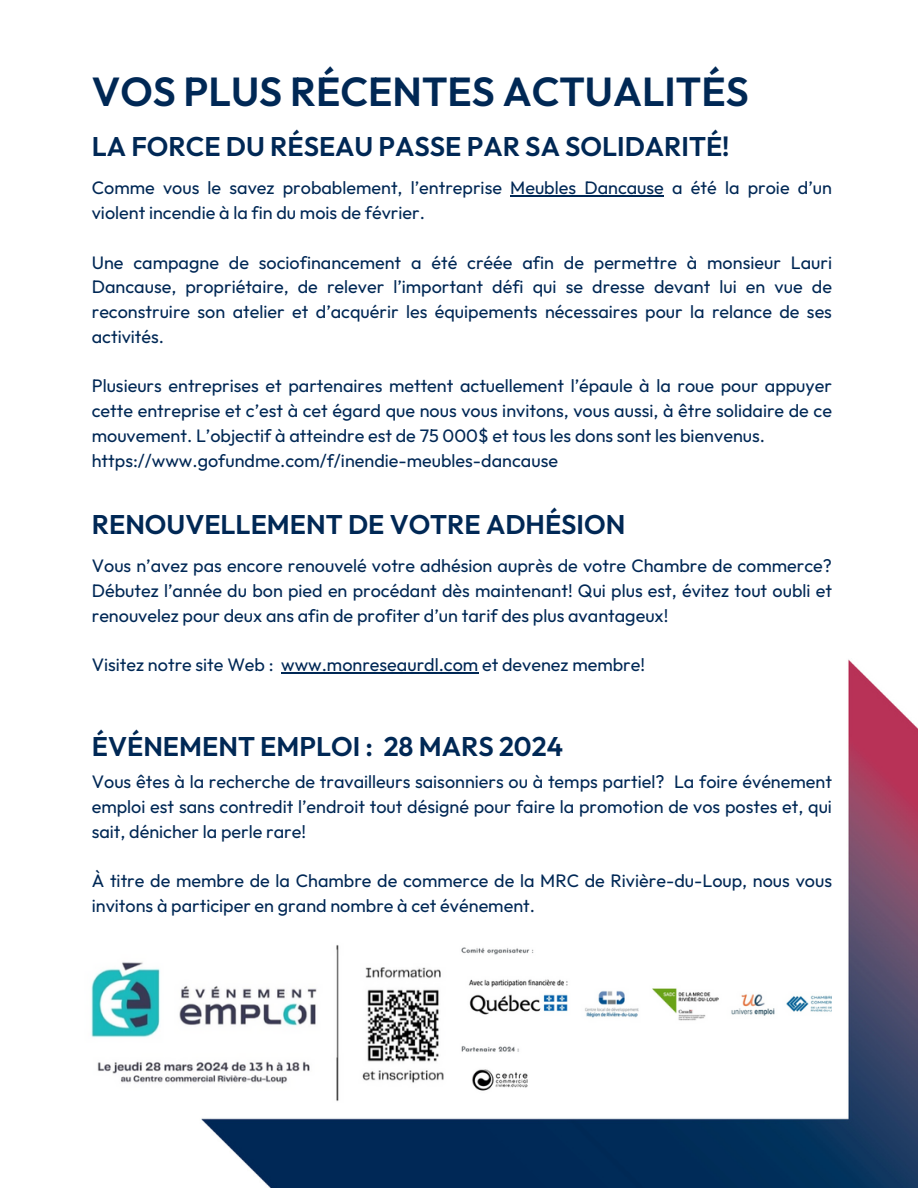
<style>
.page{position:relative;width:918px;height:1188px;background:#fff}
.page>*{position:absolute;margin:0;border:0;box-sizing:border-box;transform-origin:0 0}
.t1{font:600 40.5px "Outfit";color:#002855}
.t2{font:600 27px "Outfit";color:#002855}
.t3{font:18px/24.8px "Outfit";color:#002855;text-align:justify}
</style>
<div class="page">
<img style="left:201px;top:195px;width:717px;height:993px">
<img style="left:91px;top:936px;width:360px;height:166px">
<img style="left:451px;top:944px;width:381px;height:166px">
<hr style="left:281px;top:672px;width:197px;height:1px;background:#002855">
<hr style="left:510px;top:196px;width:154px;height:1px;background:#002855">
<h1 class="t1" style="left:92px;top:66px;width:659px">VOS PLUS RÉCENTES ACTUALITÉS</h1>
<h2 class="t2" style="left:92px;top:129px;width:639px">LA FORCE DU RÉSEAU PASSE PAR SA SOLIDARITÉ!</h2>
<p class="t3" style="left:92px;top:175px;width:742px">Comme vous le savez probablement, l’entreprise Meubles Dancause a été la proie d’un violent incendie à la fin du mois de février.</p>
<p class="t3" style="left:92px;top:250px;width:742px">Une campagne de sociofinancement a été créée afin de permettre à monsieur Lauri Dancause, propriétaire, de relever l’important défi qui se dresse devant lui en vue de reconstruire son atelier et d’acquérir les équipements nécessaires pour la relance de ses activités.</p>
<p class="t3" style="left:92px;top:373px;width:742px;text-align:left">Plusieurs entreprises et partenaires mettent actuellement l’épaule à la roue pour appuyer cette entreprise et c’est à cet égard que nous vous invitons, vous aussi, à être solidaire de ce mouvement. L’objectif à atteindre est de 75 000$ et tous les dons sont les bienvenus. https://www.gofundme.com/f/inendie-meubles-dancause</p>
<h2 class="t2" style="left:92px;top:507px;width:535px">RENOUVELLEMENT DE VOTRE ADHÉSION</h2>
<p class="t3" style="left:92px;top:553px;width:742px">Vous n’avez pas encore renouvelé votre adhésion auprès de votre Chambre de commerce?<br>Débutez l’année du bon pied en procédant dès maintenant! Qui plus est, évitez tout oubli et renouvelez pour deux ans afin de profiter d’un tarif des plus avantageux!</p>
<p class="t3" style="left:92px;top:652px;width:555px">Visitez notre site Web : www.monreseaurdl.com et devenez membre!</p>
<h2 class="t2" style="left:92px;top:729px;width:473px">ÉVÉNEMENT EMPLOI : 28 MARS 2024</h2>
<p class="t3" style="left:92px;top:769px;width:742px">Vous êtes à la recherche de travailleurs saisonniers ou à temps partiel? La foire événement emploi est sans contredit l’endroit tout désigné pour faire la promotion de vos postes et, qui sait, dénicher la perle rare!</p>
<p class="t3" style="left:92px;top:868px;width:742px">À titre de membre de la Chambre de commerce de la MRC de Rivière-du-Loup, nous vous invitons à participer en grand nombre à cet événement.</p>
</div>
